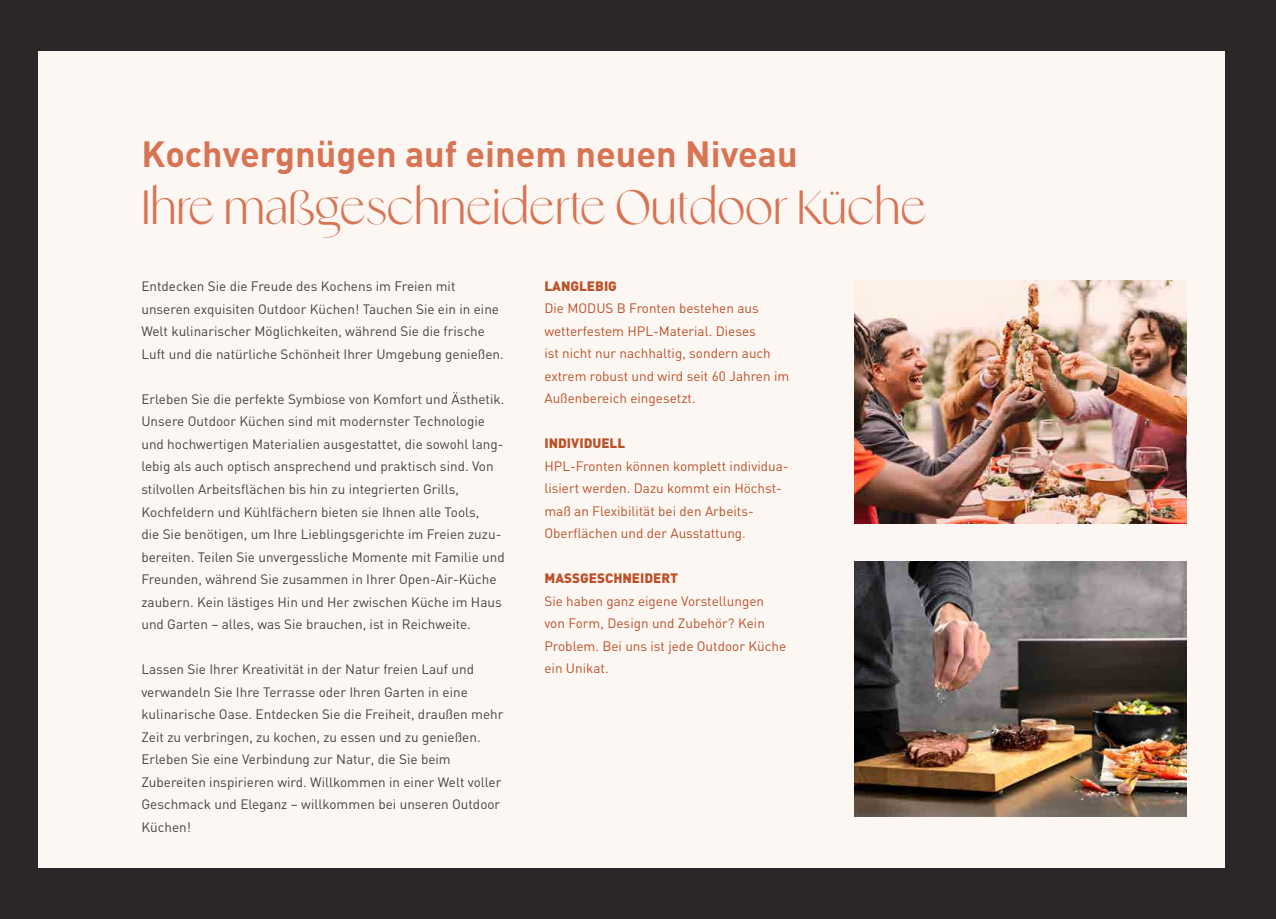
<style>
.page{position:relative;width:1276px;height:919px;background:#fff}
.page>*{position:absolute;margin:0;border:0;box-sizing:border-box;transform-origin:0 0}
.t1{font:48px "Ginger";color:#d77453}
.t2{font:700 36px "DIN";color:#d77453}
.t3{font:13.5px/22.5px "DIN";color:#454347}
.t4{font:13.5px/22.5px "DIN";color:#bc5028}
.t5{font:900 13.5px "DIN";color:#bc5028}
</style>
<div class="page">
<div style="left:0;top:0;width:1276px;height:918px;background:#2d2628"></div>
<div style="left:38px;top:51px;width:1187px;height:816px;background:#fdf7f3"></div>
<img style="left:855px;top:561px;width:331px;height:255px">
<img style="left:855px;top:281px;width:331px;height:242px">
<h2 class="t2" style="left:141px;top:130px;width:658px">Kochvergnügen auf einem neuen Niveau</h2>
<h1 class="t1" style="left:141px;top:179px;width:786px">Ihre maßgeschneiderte Outdoor Küche</h1>
<p class="t3" style="left:141px;top:275px;width:364px">Entdecken Sie die Freude des Kochens im Freien mit unseren exquisiten Outdoor Küchen! Tauchen Sie ein in eine Welt kulinarischer Möglichkeiten, während Sie die frische Luft und die natürliche Schönheit Ihrer Umgebung genießen.</p>
<p class="t3" style="left:141px;top:387px;width:365px">Erleben Sie die perfekte Symbiose von Komfort und Ästhetik.<br>Unsere Outdoor Küchen sind mit modernster Technologie und hochwertigen Materialien ausgestattet, die sowohl lang&shy;lebig als auch optisch ansprechend und praktisch sind. Von stilvollen Arbeitsflächen bis hin zu integrierten Grills, Kochfeldern und Kühlfächern bieten sie Ihnen alle Tools,<br>die Sie benötigen, um Ihre Lieblingsgerichte im Freien zuzu&shy;bereiten. Teilen Sie unvergessliche Momente mit Familie und Freunden, während Sie zusammen in Ihrer Open-Air-Küche zaubern. Kein lästiges Hin und Her zwischen Küche im Haus und Garten – alles, was Sie brauchen, ist in Reichweite.</p>
<p class="t3" style="left:141px;top:657px;width:363px">Lassen Sie Ihrer Kreativität in der Natur freien Lauf und verwandeln Sie Ihre Terrasse oder Ihren Garten in eine kulinarische Oase. Entdecken Sie die Freiheit, draußen mehr Zeit zu verbringen, zu kochen, zu essen und zu genießen.<br>Erleben Sie eine Verbindung zur Natur, die Sie beim Zubereiten inspirieren wird. Willkommen in einer Welt voller Geschmack und Eleganz – willkommen bei unseren Outdoor Küchen!</p>
<p class="t5" style="left:544px;top:277px;width:74px">LANGLEBIG</p>
<p class="t4" style="left:544px;top:297px;width:246px">Die MODUS B Fronten bestehen aus wetterfestem HPL-Material. Dieses<br>ist nicht nur nachhaltig, sondern auch extrem robust und wird seit 60 Jahren im Außenbereich eingesetzt.</p>
<p class="t5" style="left:544px;top:434px;width:82px">INDIVIDUELL</p>
<p class="t4" style="left:544px;top:454px;width:246px">HPL-Fronten können komplett individua&shy;lisiert werden. Dazu kommt ein Höchst&shy;maß an Flexibilität bei den Arbeits-Oberflächen und der Ausstattung.</p>
<p class="t5" style="left:544px;top:569px;width:135px">MASSGESCHNEIDERT</p>
<p class="t4" style="left:544px;top:589px;width:243px">Sie haben ganz eigene Vorstellungen von Form, Design und Zubehör? Kein<br>Problem. Bei uns ist jede Outdoor Küche ein Unikat.</p>
</div>
